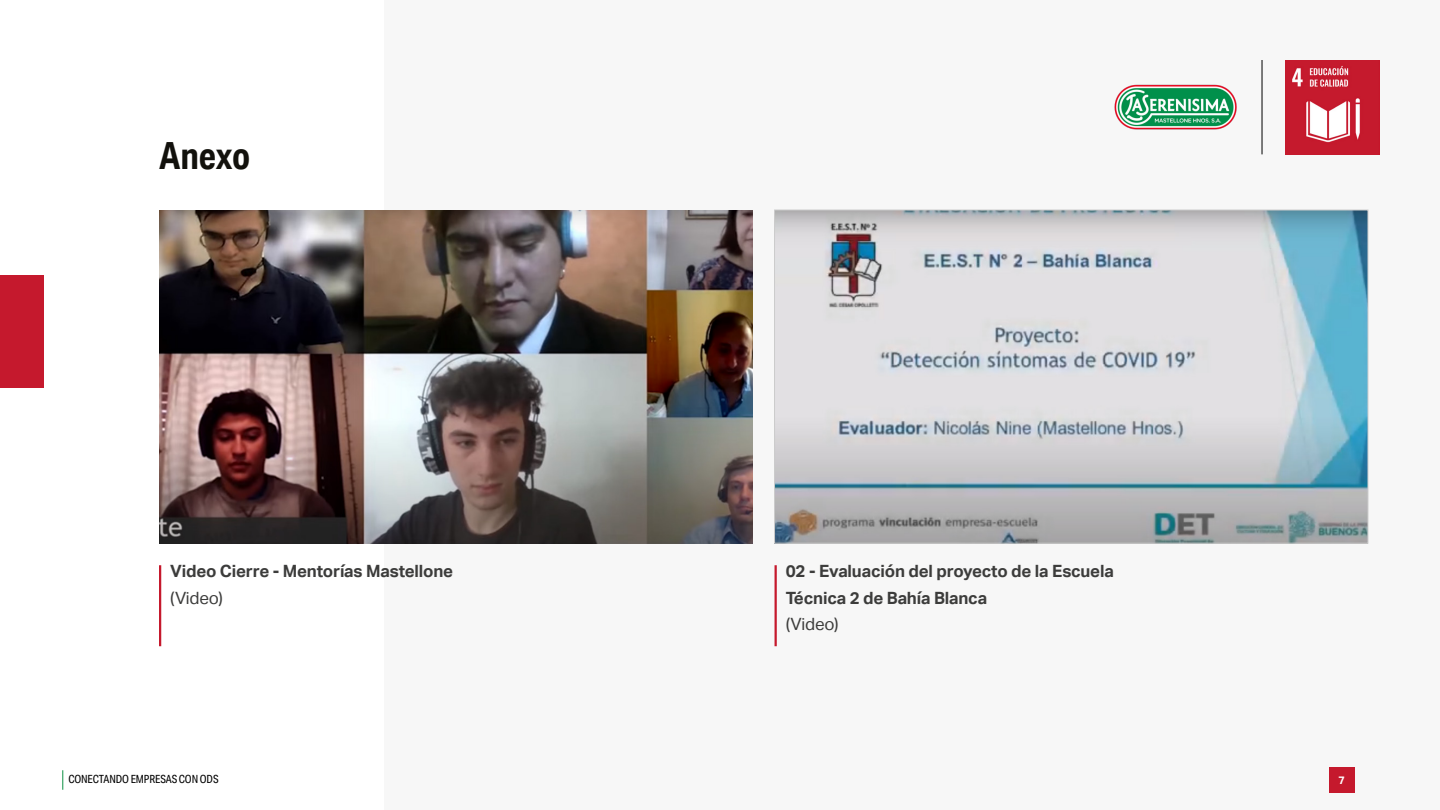
<style>
.page{position:relative;width:1440px;height:810px;background:#fff}
.page>*{position:absolute;margin:0;border:0;box-sizing:border-box;transform-origin:0 0}
.t1{font:700 37.5px "Aktiv Grotesk Cd";letter-spacing:-.005em;color:#12110c}
.t2{font:700 16.88px/26.2px "Aktiv Grotesk";letter-spacing:-.01em;color:#3c3c3b}
.t3{font:16.88px "Aktiv Grotesk";letter-spacing:-.01em;color:#3c3c3b}
.t4{font:11.25px "Aktiv Grotesk Cd";letter-spacing:-.01em;color:#000}
.t5{font:700 10.88px "Aktiv Grotesk";color:#fff}
</style>
<div class="page">
<svg style="left:62px;top:770px;width:1px;height:20px"></svg>
<div style="left:384px;top:0;width:1056px;height:810px;background:#f7f7f7"></div>
<img style="left:1285px;top:60px;width:95px;height:95px">
<hr style="left:1262px;top:60px;width:1px;height:94px;background:#000">
<img style="left:1114px;top:84px;width:123px;height:46px">
<div style="left:1329px;top:767px;width:25px;height:26px;background:#c5192d"></div>
<div style="left:0;top:276px;width:44px;height:112px;background:#c5192d"></div>
<hr style="left:159px;top:565px;width:2px;height:81px;background:#c5192d">
<img style="left:159px;top:210px;width:593px;height:333px">
<img style="left:776px;top:212px;width:590px;height:330px">
<hr style="left:775px;top:565px;width:2px;height:81px;background:#c5192d">
<h1 class="t1" style="left:159px;top:133px;width:93px">Anexo</h1>
<p class="t2" style="left:170px;top:558px;width:285px">Video Cierre - Mentorías Mastellone</p>
<p class="t3" style="left:170px;top:588px;width:54px">(Video)</p>
<p class="t2" style="left:786px;top:558px;width:330px">02 - Evaluación del proyecto de la Escuela<br>Técnica 2 de Bahía Blanca</p>
<p class="t3" style="left:786px;top:614px;width:54px">(Video)</p>
<p class="t4" style="left:68px;top:773px;width:152px">CONECTANDO EMPRESAS CON ODS</p>
<p class="t5" style="left:1338px;top:774px;width:8px">7</p>
</div>
